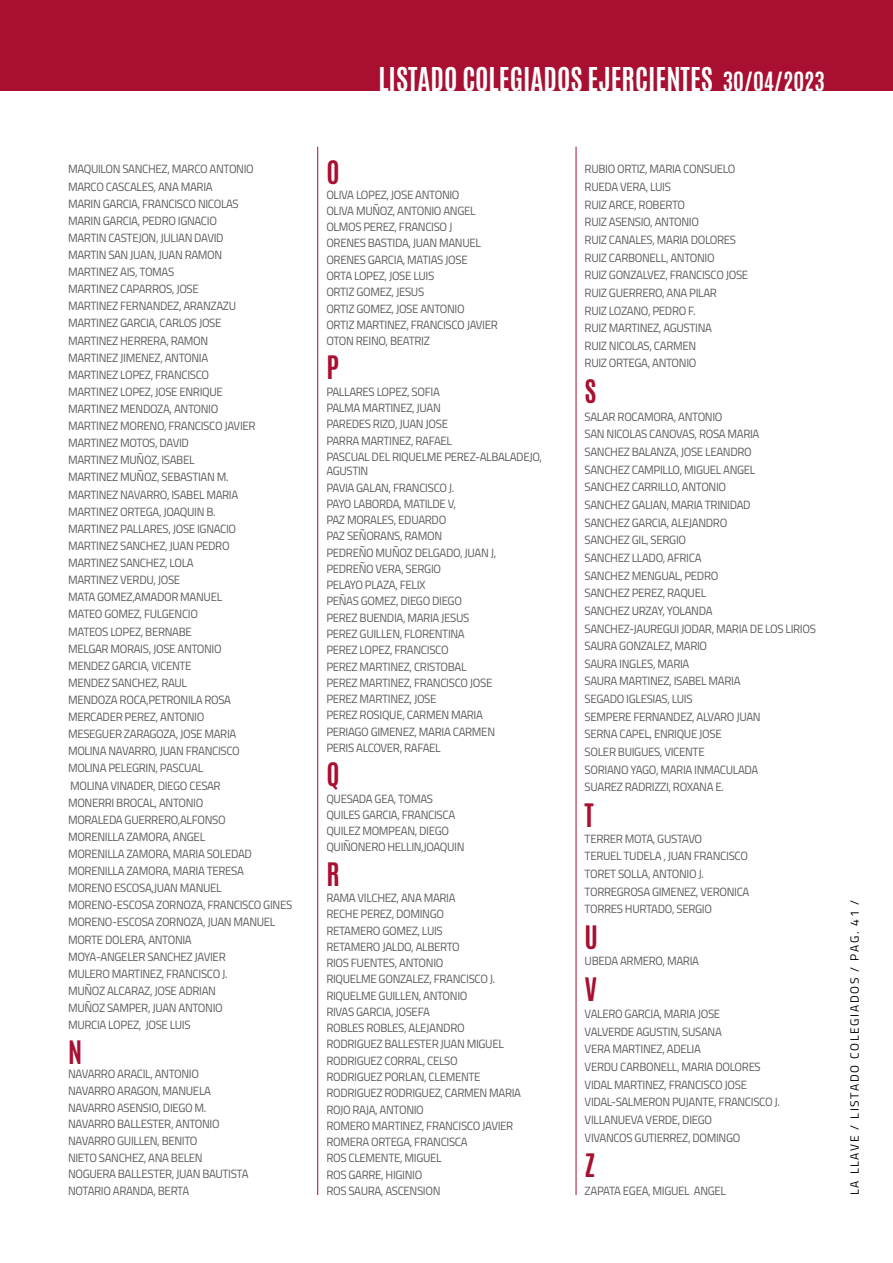
<style>
.page{position:relative;width:893px;height:1263px;background:#fff}
.page>*{position:absolute;margin:0;border:0;box-sizing:border-box;transform-origin:0 0}
.t1{font:700 27.45px "Antonio";color:#fff}
.t2{font:700 27px "Antonio";color:#a80f31}
.t3{font:12px/16.2px "Titillium";letter-spacing:-.03em;color:#5c5b5f;scale:.96 1}
.t4{font:12px "Titillium";letter-spacing:.14em;color:#000}
.s1{font-size:22.05px}
</style>
<div class="page">
<hr style="left:317px;top:147px;width:1px;height:1048px;background:#a80f31">
<hr style="left:576px;top:147px;width:1px;height:1048px;background:#a80f31">
<div style="left:0;top:0;width:893px;height:91px;background:#a80f31"></div>
<p class="t3" style="left:68px;top:160px;width:235px;line-height:17.1px">MAQUILON SANCHEZ, MARCO ANTONIO<br>MARCO CASCALES, ANA MARIA<br>MARIN GARCIA, FRANCISCO NICOLAS<br>MARIN GARCIA, PEDRO IGNACIO<br>MARTIN CASTEJON, JULIAN DAVID<br>MARTIN SAN JUAN, JUAN RAMON<br>MARTINEZ AIS, TOMAS<br>MARTINEZ CAPARROS, JOSE<br>MARTINEZ FERNANDEZ, ARANZAZU<br>MARTINEZ GARCIA, CARLOS JOSE<br>MARTINEZ HERRERA, RAMON<br>MARTINEZ JIMENEZ, ANTONIA<br>MARTINEZ LOPEZ, FRANCISCO<br>MARTINEZ LOPEZ, JOSE ENRIQUE<br>MARTINEZ MENDOZA, ANTONIO<br>MARTINEZ MORENO, FRANCISCO JAVIER<br>MARTINEZ MOTOS, DAVID<br>MARTINEZ MUÑOZ, ISABEL<br>MARTINEZ MUÑOZ, SEBASTIAN M.<br>MARTINEZ NAVARRO, ISABEL MARIA<br>MARTINEZ ORTEGA, JOAQUIN B.<br>MARTINEZ PALLARES, JOSE IGNACIO<br>MARTINEZ SANCHEZ, JUAN PEDRO<br>MARTINEZ SANCHEZ, LOLA<br>MARTINEZ VERDU, JOSE<br>MATA GOMEZ,AMADOR MANUEL<br>MATEO GOMEZ, FULGENCIO<br>MATEOS LOPEZ, BERNABE<br>MELGAR MORAIS, JOSE ANTONIO<br>MENDEZ GARCIA, VICENTE<br>MENDEZ SANCHEZ, RAUL<br>MENDOZA ROCA,PETRONILA ROSA<br>MERCADER PEREZ, ANTONIO<br>MESEGUER ZARAGOZA, JOSE MARIA<br>MOLINA NAVARRO, JUAN FRANCISCO<br>MOLINA PELEGRIN, PASCUAL<br>MOLINA VINADER, DIEGO CESAR<br>MONERRI BROCAL, ANTONIO<br>MORALEDA GUERRERO,ALFONSO<br>MORENILLA ZAMORA, ANGEL<br>MORENILLA ZAMORA, MARIA SOLEDAD<br>MORENILLA ZAMORA, MARIA TERESA<br>MORENO ESCOSA,JUAN MANUEL<br>MORENO-ESCOSA ZORNOZA, FRANCISCO GINES<br>MORENO-ESCOSA ZORNOZA, JUAN MANUEL<br>MORTE DOLERA, ANTONIA<br>MOYA-ANGELER SANCHEZ JAVIER<br>MULERO MARTINEZ, FRANCISCO J.<br>MUÑOZ ALCARAZ, JOSE ADRIAN<br>MUÑOZ SAMPER, JUAN ANTONIO<br>MURCIA LOPEZ, JOSE LUIS</p>
<h2 class="t2" style="left:68px;top:1031px;width:16px">N</h2>
<p class="t3" style="left:68px;top:1065px;width:190px;line-height:16.6px">NAVARRO ARACIL, ANTONIO<br>NAVARRO ARAGON, MANUELA<br>NAVARRO ASENSIO, DIEGO M.<br>NAVARRO BALLESTER, ANTONIO<br>NAVARRO GUILLEN, BENITO<br>NIETO SANCHEZ, ANA BELEN<br>NOGUERA BALLESTER, JUAN BAUTISTA<br>NOTARIO ARANDA, BERTA</p>
<h1 class="t1" style="left:378px;top:59px;width:448px">LISTADO COLEGIADOS EJERCIENTES <span class="s1">30/04/2023</span></h1>
<h2 class="t2" style="left:326px;top:152px;width:15px">O</h2>
<p class="t3" style="left:326px;top:186px;width:180px">OLIVA LOPEZ, JOSE ANTONIO<br>OLIVA MUÑOZ, ANTONIO ANGEL<br>OLMOS PEREZ, FRANCISO J<br>ORENES BASTIDA, JUAN MANUEL<br>ORENES GARCIA, MATIAS JOSE<br>ORTA LOPEZ, JOSE LUIS<br>ORTIZ GOMEZ, JESUS<br>ORTIZ GOMEZ, JOSE ANTONIO<br>ORTIZ MARTINEZ, FRANCISCO JAVIER<br>OTON REINO, BEATRIZ</p>
<h2 class="t2" style="left:326px;top:347px;width:14px">P</h2>
<p class="t3" style="left:326px;top:383px;width:226px">PALLARES LOPEZ, SOFIA<br>PALMA MARTINEZ, JUAN<br>PAREDES RIZO, JUAN JOSE<br>PARRA MARTINEZ, RAFAEL<br>PASCUAL DEL RIQUELME PEREZ-ALBALADEJO,</p>
<p class="t3" style="left:326px;top:462px;width:179px">AGUSTIN<br>PAVIA GALAN, FRANCISCO J.<br>PAYO LABORDA, MATILDE V,<br>PAZ MORALES, EDUARDO<br>PAZ SEÑORANS, RAMON<br>PEDREÑO MUÑOZ DELGADO, JUAN J,<br>PEDREÑO VERA, SERGIO<br>PELAYO PLAZA, FELIX<br>PEÑAS GOMEZ, DIEGO DIEGO<br>PEREZ BUENDIA, MARIA JESUS<br>PEREZ GUILLEN, FLORENTINA<br>PEREZ LOPEZ, FRANCISCO<br>PEREZ MARTINEZ, CRISTOBAL<br>PEREZ MARTINEZ, FRANCISCO JOSE<br>PEREZ MARTINEZ, JOSE<br>PEREZ ROSIQUE, CARMEN MARIA<br>PERIAGO GIMENEZ, MARIA CARMEN<br>PERIS ALCOVER, RAFAEL</p>
<h2 class="t2" style="left:326px;top:754px;width:15px">Q</h2>
<p class="t3" style="left:326px;top:790px;width:145px">QUESADA GEA, TOMAS<br>QUILES GARCIA, FRANCISCA<br>QUILEZ MOMPEAN, DIEGO<br>QUIÑONERO HELLIN,JOAQUIN</p>
<h2 class="t2" style="left:326px;top:854px;width:15px">R</h2>
<p class="t3" style="left:326px;top:889px;width:204px">RAMA VILCHEZ, ANA MARIA<br>RECHE PEREZ, DOMINGO<br>RETAMERO GOMEZ, LUIS<br>RETAMERO JALDO, ALBERTO<br>RIOS FUENTES, ANTONIO<br>RIQUELME GONZALEZ, FRANCISCO J.<br>RIQUELME GUILLEN, ANTONIO<br>RIVAS GARCIA, JOSEFA<br>ROBLES ROBLES, ALEJANDRO<br>RODRIGUEZ BALLESTER JUAN MIGUEL<br>RODRIGUEZ CORRAL, CELSO<br>RODRIGUEZ PORLAN, CLEMENTE<br>RODRIGUEZ RODRIGUEZ, CARMEN MARIA<br>ROJO RAJA, ANTONIO<br>ROMERO MARTINEZ, FRANCISCO JAVIER<br>ROMERA ORTEGA, FRANCISCA<br>ROS CLEMENTE, MIGUEL<br>ROS GARRE, HIGINIO<br>ROS SAURA, ASCENSION</p>
<p class="t3" style="left:585px;top:160px;width:172px;line-height:17.7px">RUBIO ORTIZ, MARIA CONSUELO<br>RUEDA VERA, LUIS<br>RUIZ ARCE, ROBERTO<br>RUIZ ASENSIO, ANTONIO<br>RUIZ CANALES, MARIA DOLORES<br>RUIZ CARBONELL, ANTONIO<br>RUIZ GONZALVEZ, FRANCISCO JOSE<br>RUIZ GUERRERO, ANA PILAR<br>RUIZ LOZANO, PEDRO F.<br>RUIZ MARTINEZ, AGUSTINA<br>RUIZ NICOLAS, CARMEN<br>RUIZ ORTEGA, ANTONIO</p>
<h2 class="t2" style="left:585px;top:371px;width:13px">S</h2>
<p class="t3" style="left:585px;top:407px;width:242px;line-height:17.7px">SALAR ROCAMORA, ANTONIO<br>SAN NICOLAS CANOVAS, ROSA MARIA<br>SANCHEZ BALANZA, JOSE LEANDRO<br>SANCHEZ CAMPILLO, MIGUEL ANGEL<br>SANCHEZ CARRILLO, ANTONIO<br>SANCHEZ GALIAN, MARIA TRINIDAD<br>SANCHEZ GARCIA, ALEJANDRO<br>SANCHEZ GIL, SERGIO<br>SANCHEZ LLADO, AFRICA<br>SANCHEZ MENGUAL, PEDRO<br>SANCHEZ PEREZ, RAQUEL<br>SANCHEZ URZAY, YOLANDA<br>SANCHEZ-JAUREGUI JODAR, MARIA DE LOS LIRIOS<br>SAURA GONZALEZ, MARIO<br>SAURA INGLES, MARIA<br>SAURA MARTINEZ, ISABEL MARIA<br>SEGADO IGLESIAS, LUIS<br>SEMPERE FERNANDEZ, ALVARO JUAN<br>SERNA CAPEL, ENRIQUE JOSE<br>SOLER BUIGUES, VICENTE<br>SORIANO YAGO, MARIA INMACULADA<br>SUAREZ RADRIZZI, ROXANA E.</p>
<h2 class="t2" style="left:585px;top:795px;width:11px">T</h2>
<p class="t3" style="left:585px;top:829px;width:173px;line-height:17.7px">TERRER MOTA, GUSTAVO<br>TERUEL TUDELA , JUAN FRANCISCO<br>TORET SOLLA, ANTONIO J.<br>TORREGROSA GIMENEZ, VERONICA<br>TORRES HURTADO, SERGIO</p>
<h2 class="t2" style="left:585px;top:917px;width:15px">U</h2>
<p class="t3" style="left:585px;top:952px;width:121px">UBEDA ARMERO, MARIA</p>
<h2 class="t2" style="left:585px;top:968px;width:14px">V</h2>
<p class="t3" style="left:585px;top:1004px;width:205px;line-height:17.7px">VALERO GARCIA, MARIA JOSE<br>VALVERDE AGUSTIN, SUSANA<br>VERA MARTINEZ, ADELIA<br>VERDU CARBONELL, MARIA DOLORES<br>VIDAL MARTINEZ, FRANCISCO JOSE<br>VIDAL-SALMERON PUJANTE, FRANCISCO J.<br>VILLANUEVA VERDE, DIEGO<br>VIVANCOS GUTIERREZ, DOMINGO</p>
<h2 class="t2" style="left:585px;top:1145px;width:12px">Z</h2>
<p class="t3" style="left:585px;top:1182px;width:149px">ZAPATA EGEA, MIGUEL ANGEL</p>
<p class="t4" style="left:846px;top:1195px;width:297px;rotate:-90deg">LA LLAVE / LISTADO COLEGIADOS / PAG. 41 /</p>
</div>
